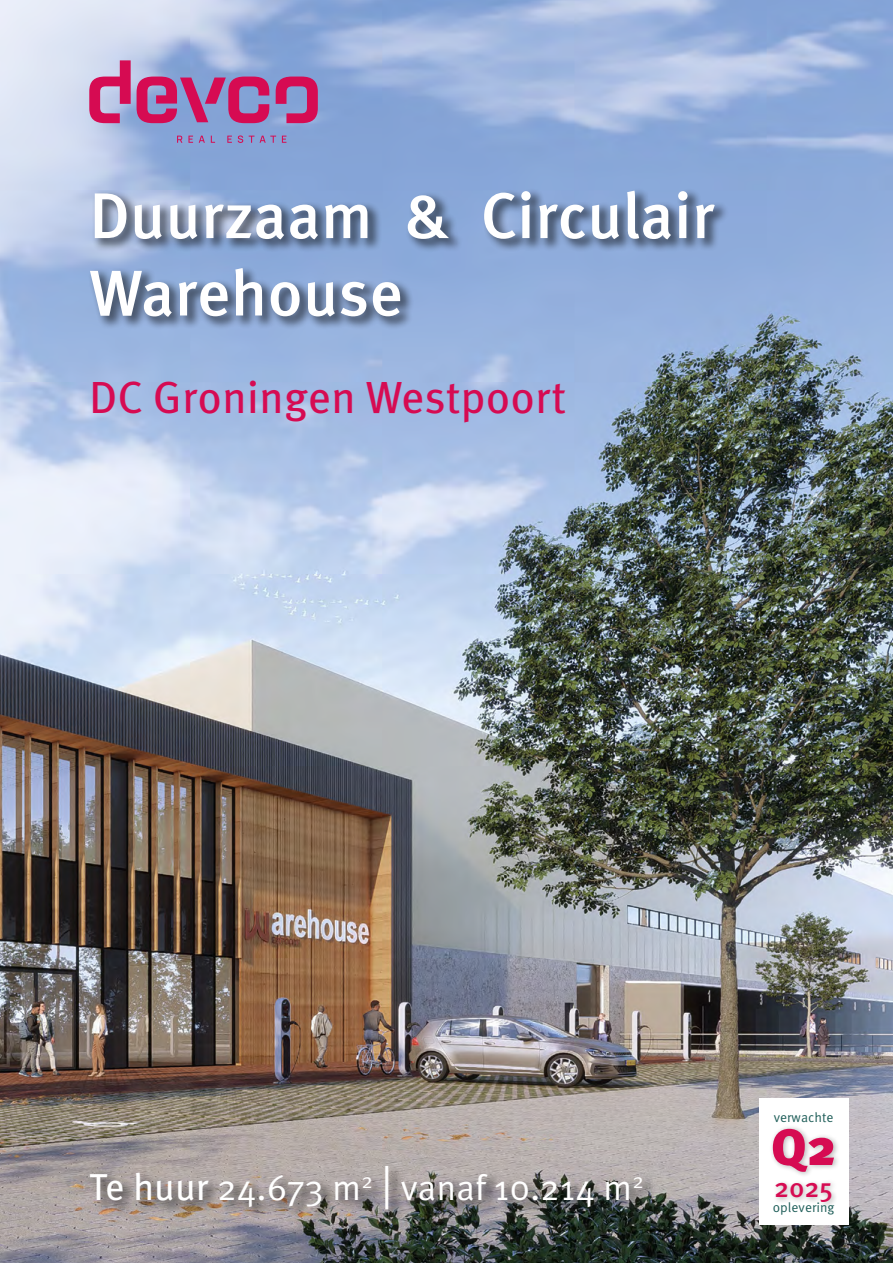
<style>
.page{position:relative;width:893px;height:1263px;background:#fff}
.page>*{position:absolute;margin:0;border:0;box-sizing:border-box;transform-origin:0 0}
.t1{font:500 64.5px/77.4px "Meta Pro";color:#fff}
.t2{font:900 51px "Meta Pro";color:#d60b52}
.t3{font:45px "Meta Pro";color:#d60b52}
.t4{font:36px "Meta Pro";letter-spacing:-.005em;color:#fff}
.t5{font:500 27px "Meta Pro";color:#d60b52}
.t6{font:13.5px "Meta Pro";color:#1f5e59}
.s1{font-size:37.5px}
.s2{font-size:45px}
</style>
<div class="page">
<img style="left:0;top:0;width:893px;height:1263px">
<div style="left:759px;top:1099px;width:89px;height:126px;background:#fff"></div>
<svg style="left:276px;top:77px;width:42px;height:46px"></svg>
<svg style="left:89px;top:60px;width:42px;height:63px"></svg>
<svg style="left:177px;top:136px;width:5px;height:7px"></svg>
<svg style="left:188px;top:136px;width:5px;height:7px"></svg>
<svg style="left:199px;top:136px;width:6px;height:7px"></svg>
<svg style="left:211px;top:136px;width:4px;height:7px"></svg>
<svg style="left:227px;top:136px;width:5px;height:7px"></svg>
<svg style="left:238px;top:135px;width:5px;height:8px"></svg>
<svg style="left:249px;top:136px;width:5px;height:7px"></svg>
<svg style="left:260px;top:136px;width:16px;height:7px"></svg>
<svg style="left:282px;top:136px;width:4px;height:7px"></svg>
<svg style="left:137px;top:77px;width:132px;height:46px"></svg>
<div style="left:87px;top:188px;width:642px;height:143px;background:#000;opacity:.5"></div>
<div style="left:769px;top:1125px;width:72px;height:84px;background:#000;opacity:.3"></div>
<div style="left:88px;top:1163px;width:569px;height:60px;background:#000;opacity:.75"></div>
<h1 class="t1" style="left:89px;top:179px;width:627px">Duurzaam &amp; Circulair<br>Warehouse</h1>
<p class="t3" style="left:89px;top:369px;width:478px">DC Groningen Westpoort</p>
<p class="t4" style="left:89px;top:1164px;width:556px"><span class="s1">Te huur</span> 24.673 m<sup>2</sup> <span class="s2">|</span> vanaf 10.214 m<sup>2</sup></p>
<p class="t6" style="left:774px;top:1108px;width:61px">verwachte</p>
<h2 class="t2" style="left:771px;top:1115px;width:67px">Q2</h2>
<p class="t5" style="left:774px;top:1171px;width:61px">2025</p>
<p class="t6" style="left:773px;top:1199px;width:63px">oplevering</p>
</div>
